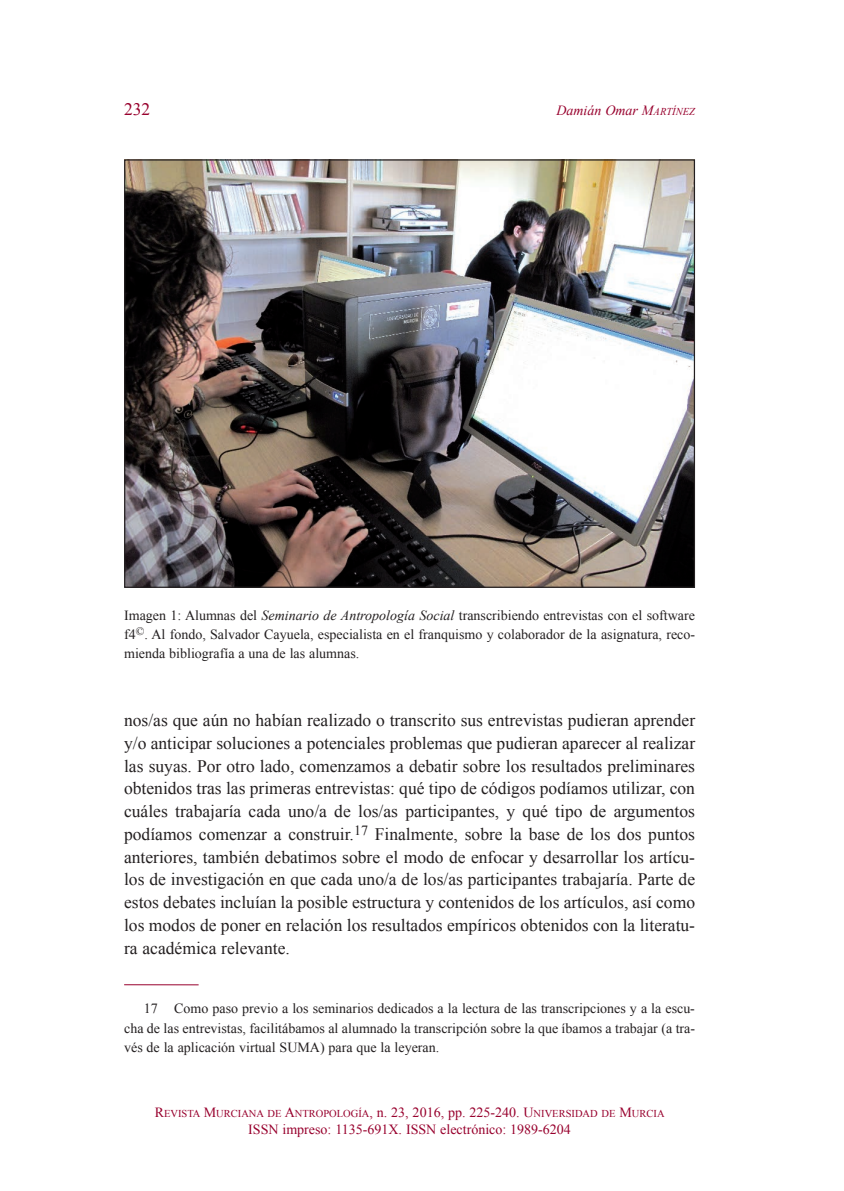
<style>
.page{position:relative;width:844px;height:1191px;background:#fff}
.page>*{position:absolute;margin:0;border:0;box-sizing:border-box;transform-origin:0 0}
.t1{font:17.5px/22.8px "Times New Roman";color:#231f20;text-align:justify}
.t2{font:17.5px "Times New Roman";color:#98012d}
.t3{font:14px/19.2px "Times New Roman";color:#231f20;text-align:justify}
.t4{font:14px "Times New Roman";color:#98012d}
.t5{font:italic 14px "Times New Roman";color:#98012d}
.t6{font:10.5px "Times New Roman";color:#98012d}
.s1{font-size:10.5px}
.s2{font-style:italic}
.s3{font-size:14px}
</style>
<div class="page">
<img style="left:126px;top:161px;width:566px;height:425px">
<hr style="left:124px;top:984px;width:74px;height:1px;background:#98012d">
<p class="t2" style="left:124px;top:98px;width:28px">232</p>
<p class="t5" style="left:556px;top:100px;width:140px">Damián Omar M<span class="s1">ARTÍNEZ</span></p>
<p class="t3" style="left:124px;top:605px;width:572px">Imagen 1: Alumnas del <span class="s2">Seminario de Antropología Social</span> transcribiendo entrevistas con el software f4<sup>©</sup>. Al fondo, Salvador Cayuela, especialista en el franquismo y colaborador de la asignatura, reco&shy;mienda bibliografía a una de las alumnas.</p>
<p class="t1" style="left:124px;top:708px;width:572px">nos/as que aún no habían realizado o transcrito sus entrevistas pudieran aprender y/o anticipar soluciones a potenciales problemas que pudieran aparecer al realizar las suyas. Por otro lado, comenzamos a debatir sobre los resultados preliminares obtenidos tras las primeras entrevistas: qué tipo de códigos podíamos utilizar, con cuáles trabajaría cada uno/a de los/as participantes, y qué tipo de argumentos podíamos comenzar a construir.<sup>17</sup> Finalmente, sobre la base de los dos puntos anteriores, también debatimos sobre el modo de enfocar y desarrollar los artícu&shy;los de investigación en que cada uno/a de los/as participantes trabajaría. Parte de estos debates incluían la posible estructura y contenidos de los artículos, así como los modos de poner en relación los resultados empíricos obtenidos con la literatu&shy;ra académica relevante.</p>
<p class="t3" style="left:124px;top:998px;width:572px;text-indent:20px">17 Como paso previo a los seminarios dedicados a la lectura de las transcripciones y a la escu&shy;cha de las entrevistas, facilitábamos al alumnado la transcripción sobre la que íbamos a trabajar (a tra&shy;vés de la aplicación virtual SUMA) para que la leyeran.</p>
<p class="t6" style="left:155px;top:1106px;width:511px"><span class="s3">R</span>EVISTA <span class="s3">M</span>URCIANA DE <span class="s3">A</span>NTROPOLOGÍA<span class="s3">, n. 23, 2016, pp. 225-240. U</span>NIVERSIDAD DE <span class="s3">M</span>URCIA</p>
<p class="t4" style="left:248px;top:1120px;width:324px">ISSN impreso: 1135-691X. ISSN electrónico: 1989-6204</p>
</div>
